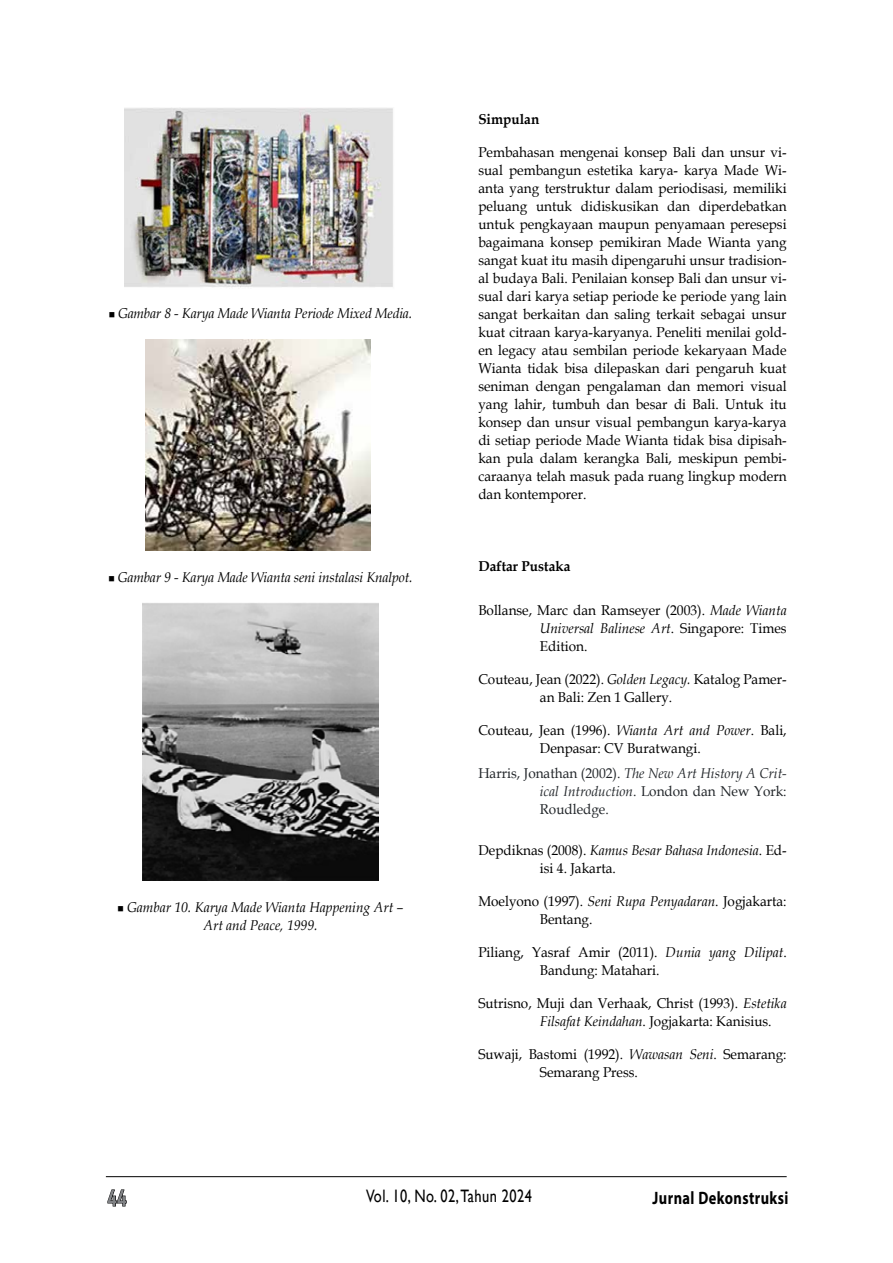
<style>
.page{position:relative;width:893px;height:1263px;background:#fff}
.page>*{position:absolute;margin:0;border:0;box-sizing:border-box;transform-origin:0 0}
.t1{font:700 21px "Agency FB";color:#808285}
.t2{font:18px "Gill Sans";letter-spacing:.03em;color:#000;scale:.8 1}
.t3{font:700 18px "Myriad Pro";letter-spacing:.03em;color:#000;scale:.8 1}
.t4{font:14.25px/18px "Book Antiqua";color:#000;scale:.95 1}
.t5{font:italic 14.25px/18px "Book Antiqua";letter-spacing:-.01em;color:#000;text-align:center;scale:.95 1}
.t6{font:14.25px/18px "Book Antiqua";color:#212529;text-align:justify;scale:.95 1}
.t7{font:700 14.25px "Book Antiqua";color:#000;scale:.95 1}
.s1{font-style:italic}
</style>
<div class="page">
<svg style="left:107px;top:1189px;width:20px;height:18px"></svg>
<hr style="left:106px;top:1176px;width:681px;height:1px;background:#000">
<img style="left:125px;top:107px;width:268px;height:180px">
<img style="left:146px;top:340px;width:225px;height:211px">
<img style="left:143px;top:603px;width:235px;height:277px">
<p class="t5" style="left:109px;top:303px;width:321px">■ Gambar 8 - Karya Made Wianta Periode Mixed Media.</p>
<p class="t5" style="left:108px;top:567px;width:321px">■ Gambar 9 - Karya Made Wianta seni instalasi Knalpot.</p>
<p class="t5" style="left:118px;top:897px;width:302px">■ Gambar 10. Karya Made Wianta Happening Art –<br>Art and Peace, 1999.</p>
<p class="t7" style="left:478px;top:110px;width:66px">Simpulan</p>
<p class="t4" style="left:478px;top:143px;width:326px;text-align:justify">Pembahasan mengenai konsep Bali dan unsur vi&shy;sual pembangun estetika karya- karya Made Wi&shy;anta yang terstruktur dalam periodisasi, memiliki peluang untuk didiskusikan dan diperdebatkan untuk pengkayaan maupun penyamaan peresepsi bagaimana konsep pemikiran Made Wianta yang sangat kuat itu masih dipengaruhi unsur tradision&shy;al budaya Bali. Penilaian konsep Bali dan unsur vi&shy;sual dari karya setiap periode ke periode yang lain sangat berkaitan dan saling terkait sebagai unsur kuat citraan karya-karyanya. Peneliti menilai gold&shy;en legacy atau sembilan periode kekaryaan Made Wianta tidak bisa dilepaskan dari pengaruh kuat seniman dengan pengalaman dan memori visual yang lahir, tumbuh dan besar di Bali. Untuk itu konsep dan unsur visual pembangun karya-karya di setiap periode Made Wianta tidak bisa dipisah&shy;kan pula dalam kerangka Bali, meskipun pembi&shy;caraanya telah masuk pada ruang lingkup modern dan kontemporer.</p>
<p class="t7" style="left:478px;top:557px;width:98px">Daftar Pustaka</p>
<p class="t4" style="left:540px;top:600px;width:261px;text-align:justify;text-indent:-62px">Bollanse, Marc dan Ramseyer (2003). <span class="s1">Made Wianta Universal Balinese Art</span>. Singapore: Times Edition.</p>
<p class="t4" style="left:540px;top:669px;width:261px;text-indent:-62px">Couteau, Jean (2022). <span class="s1">Golden Legacy.</span> Katalog Pamer&shy;an Bali: Zen 1 Gallery.</p>
<p class="t4" style="left:540px;top:720px;width:261px;text-indent:-62px">Couteau, Jean (1996). <span class="s1">Wianta Art and Power</span>. Bali,<br>Denpasar: CV Buratwangi.</p>
<p class="t6" style="left:540px;top:764px;width:261px;text-indent:-62px">Harris, Jonathan (2002). <span class="s1">The New Art History A Crit&shy;ical Introduction</span>. London dan New York:<br>Roudledge.</p>
<p class="t4" style="left:540px;top:840px;width:261px;text-indent:-62px">Depdiknas (2008). <span class="s1">Kamus Besar Bahasa Indonesia</span>. Ed&shy;isi 4. Jakarta.</p>
<p class="t4" style="left:540px;top:891px;width:261px;text-indent:-62px">Moelyono (1997). <span class="s1">Seni Rupa Penyadaran</span>. Jogjakarta:<br>Bentang.</p>
<p class="t4" style="left:540px;top:942px;width:261px;text-indent:-62px">Piliang, Yasraf Amir (2011). <span class="s1">Dunia yang Dilipat</span>.<br>Bandung: Matahari.</p>
<p class="t4" style="left:540px;top:993px;width:261px;text-indent:-62px">Sutrisno, Muji dan Verhaak, Christ (1993). <span class="s1">Estetika<br>Filsafat Keindahan</span>. Jogjakarta: Kanisius.</p>
<p class="t4" style="left:540px;top:1044px;width:261px;text-indent:-62px">Suwaji, Bastomi (1992). <span class="s1">Wawasan Seni</span>. Semarang:<br>Semarang Press.</p>
<h1 class="t1" style="left:108px;top:1185px;width:21px">44</h1>
<p class="t2" style="left:366px;top:1186px;width:209px">Vol. 10, No. 02, Tahun 2024</p>
<p class="t3" style="left:653px;top:1186px;width:171px">Jurnal Dekonstruksi</p>
</div>
